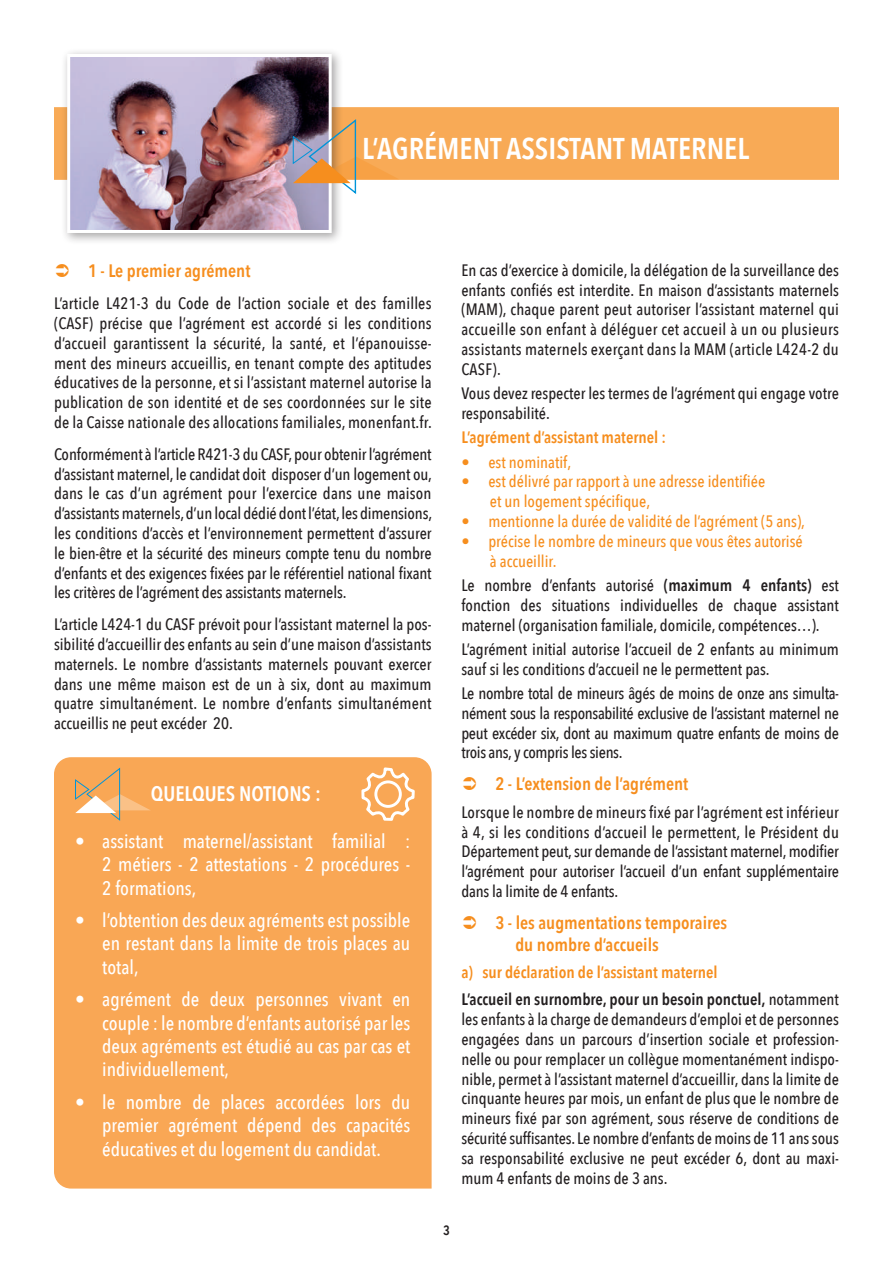
<style>
.page{position:relative;width:893px;height:1263px;background:#fff}
.page>*{position:absolute;margin:0;border:0;box-sizing:border-box;transform-origin:0 0}
.t1{font:600 30px "Avenir Next Condensed";color:#fff}
.t2{font:600 21px "Avenir Next Condensed";color:#fff}
.t3{font:500 19.5px/23.4px "Avenir Next Condensed";color:#fff;text-align:justify}
.t4{font:600 18px/21.6px "Avenir Next Condensed";color:#f68e1e}
.t5{font:500 16.5px/19.8px "Avenir Next Condensed";color:#231f20;text-align:justify}
.t6{font:500 16.5px/19.8px "Avenir Next Condensed";color:#f68e1e}
.t7{font:600 16.5px/27.3px "Avenir Next Condensed";color:#231f20}
.t8{font:600 16.5px "Avenir Next Condensed";color:#f68e1e}
.t9{font:600 13.5px "Avenir Next Condensed";color:#231f20}
.s1{font-weight:600}
.s2{color:#f68e1e}
.s3{font-weight:500}
</style>
<div class="page">
<div style="left:54px;top:107px;width:785px;height:73px;background:#f8aa56"></div>
<div style="left:61px;top:48px;width:283px;height:197px;background:#231f20;opacity:.4"></div>
<img style="left:71px;top:58px;width:257px;height:171px">
<div style="left:67px;top:54px;width:265px;height:179px;border:3px solid #fff"></div>
<svg style="left:292px;top:119px;width:107px;height:77px;background:#cea37b"></svg>
<div style="left:54px;top:757px;width:378px;height:431px;background:#f9a755"></div>
<svg style="left:75px;top:767px;width:76px;height:55px;background:#efb06d"></svg>
<svg style="left:360px;top:767px;width:59px;height:60px;background:#f9b673"></svg>
<div style="left:374px;top:780px;width:28px;height:28px;border:3px solid #fff;border-radius:50%"></div>
<h1 class="t1" style="left:362px;top:122px;width:389px">L’AGRÉMENT ASSISTANT MATERNEL</h1>
<p class="t4" style="left:88px;top:260px;width:164px">1 - Le premier agrément</p>
<p class="t5" style="left:54px;top:293px;width:380px">L’article L421-3 du Code de l’action sociale et des familles (CASF) précise que l’agrément est accordé si les conditions d’accueil garantissent la sécurité, la santé, et l’épanouisse&shy;ment des mineurs accueillis, en tenant compte des aptitudes éducatives de la personne, et si l’assistant maternel autorise la publication de son identité et de ses coordonnées sur le site de la Caisse nationale des allocations familiales, monenfant.fr.</p>
<p class="t5" style="left:54px;top:444px;width:380px">Conformément à l’article R421-3 du CASF, pour obtenir l’agrément d’assistant maternel, le candidat doit disposer d’un logement ou, dans le cas d’un agrément pour l’exercice dans une maison d’assistants maternels, d’un local dédié dont l’état, les dimensions, les conditions d’accès et l’environnement permettent d’assurer le bien-être et la sécurité des mineurs compte tenu du nombre d’enfants et des exigences fixées par le référentiel national fixant les critères de l’agrément des assistants maternels.</p>
<p class="t5" style="left:54px;top:614px;width:379px">L’article L424-1 du CASF prévoit pour l’assistant maternel la pos&shy;sibilité d’accueillir des enfants au sein d’une maison d’assistants maternels. Le nombre d’assistants maternels pouvant exercer dans une même maison est de un à six, dont au maximum quatre simultanément. Le nombre d’enfants simultanément accueillis ne peut excéder 20.</p>
<p class="t2" style="left:151px;top:775px;width:172px">QUELQUES NOTIONS :</p>
<p class="t3" style="left:102px;top:829px;width:310px;text-indent:-27px">• assistant maternel/assistant familial :<br>2 métiers - 2 attestations - 2 procédures - 2 formations,</p>
<p class="t3" style="left:102px;top:908px;width:310px;text-indent:-27px">• l’obtention des deux agréments est possible en restant dans la limite de trois places au total,</p>
<p class="t3" style="left:102px;top:988px;width:310px;text-indent:-27px">• agrément de deux personnes vivant en couple : le nombre d’enfants autorisé par les deux agréments est étudié au cas par cas et individuellement,</p>
<p class="t3" style="left:102px;top:1090px;width:310px;text-indent:-27px">• le nombre de places accordées lors du premier agrément dépend des capacités éducatives et du logement du candidat.</p>
<p class="t5" style="left:461px;top:260px;width:379px">En cas d’exercice à domicile, la délégation de la surveillance des enfants confiés est interdite. En maison d’assistants maternels (MAM), chaque parent peut autoriser l’assistant maternel qui accueille son enfant à déléguer cet accueil à un ou plusieurs assistants maternels exerçant dans la MAM (article L424-2 du CASF).</p>
<p class="t5" style="left:461px;top:383px;width:379px">Vous devez respecter les termes de l’agrément qui engage votre responsabilité.</p>
<p class="t8" style="left:461px;top:423px;width:206px">L’agrément d’assistant maternel :</p>
<p class="t6" style="left:461px;top:452px;width:111px">• est nominatif,</p>
<p class="t6" style="left:490px;top:472px;width:277px;text-indent:-28px">• est délivré par rapport à une adresse identifiée et un logement spécifique,</p>
<p class="t6" style="left:461px;top:511px;width:345px">• mentionne la durée de validité de l’agrément (5 ans),</p>
<p class="t6" style="left:490px;top:531px;width:314px;text-indent:-28px">• précise le nombre de mineurs que vous êtes autorisé à accueillir.</p>
<p class="t5" style="left:461px;top:575px;width:379px">Le nombre d’enfants autorisé <span class="s1">(maximum 4 enfants)</span> est fonction des situations individuelles de chaque assistant maternel (organisation familiale, domicile, compétences…).</p>
<p class="t5" style="left:461px;top:639px;width:379px">L’agrément initial autorise l’accueil de 2 enfants au minimum sauf si les conditions d’accueil ne le permettent pas.</p>
<p class="t5" style="left:461px;top:683px;width:379px">Le nombre total de mineurs âgés de moins de onze ans simulta&shy;nément sous la responsabilité exclusive de l’assistant maternel ne peut excéder six, dont au maximum quatre enfants de moins de trois ans, y compris les siens.</p>
<p class="t4" style="left:495px;top:773px;width:194px">2 - L’extension de l’agrément</p>
<p class="t5" style="left:461px;top:802px;width:379px">Lorsque le nombre de mineurs fixé par l’agrément est inférieur à 4, si les conditions d’accueil le permettent, le Président du Département peut, sur demande de l’assistant maternel, modifier l’agrément pour autoriser l’accueil d’un enfant supplémentaire dans la limite de 4 enfants.</p>
<p class="t4" style="left:515px;top:911px;width:213px;text-indent:-20px">3 - les augmentations temporaires du nombre d’accueils</p>
<p class="t7" style="left:461px;top:958px;width:379px"><span class="s2">a) sur déclaration de l’assistant maternel<br></span>L’accueil en surnombre, pour un besoin ponctuel, <span class="s3">notamment</span></p>
<p class="t5" style="left:461px;top:1009px;width:379px">les enfants à la charge de demandeurs d’emploi et de personnes engagées dans un parcours d’insertion sociale et profession&shy;nelle ou pour remplacer un collègue momentanément indispo&shy;nible, permet à l’assistant maternel d’accueillir, dans la limite de cinquante heures par mois, un enfant de plus que le nombre de mineurs fixé par son agrément, sous réserve de conditions de sécurité suffisantes. Le nombre d’enfants de moins de 11 ans sous sa responsabilité exclusive ne peut excéder 6, dont au maxi&shy;mum 4 enfants de moins de 3 ans.</p>
<p class="t9" style="left:443px;top:1219px;width:8px">3</p>
</div>
